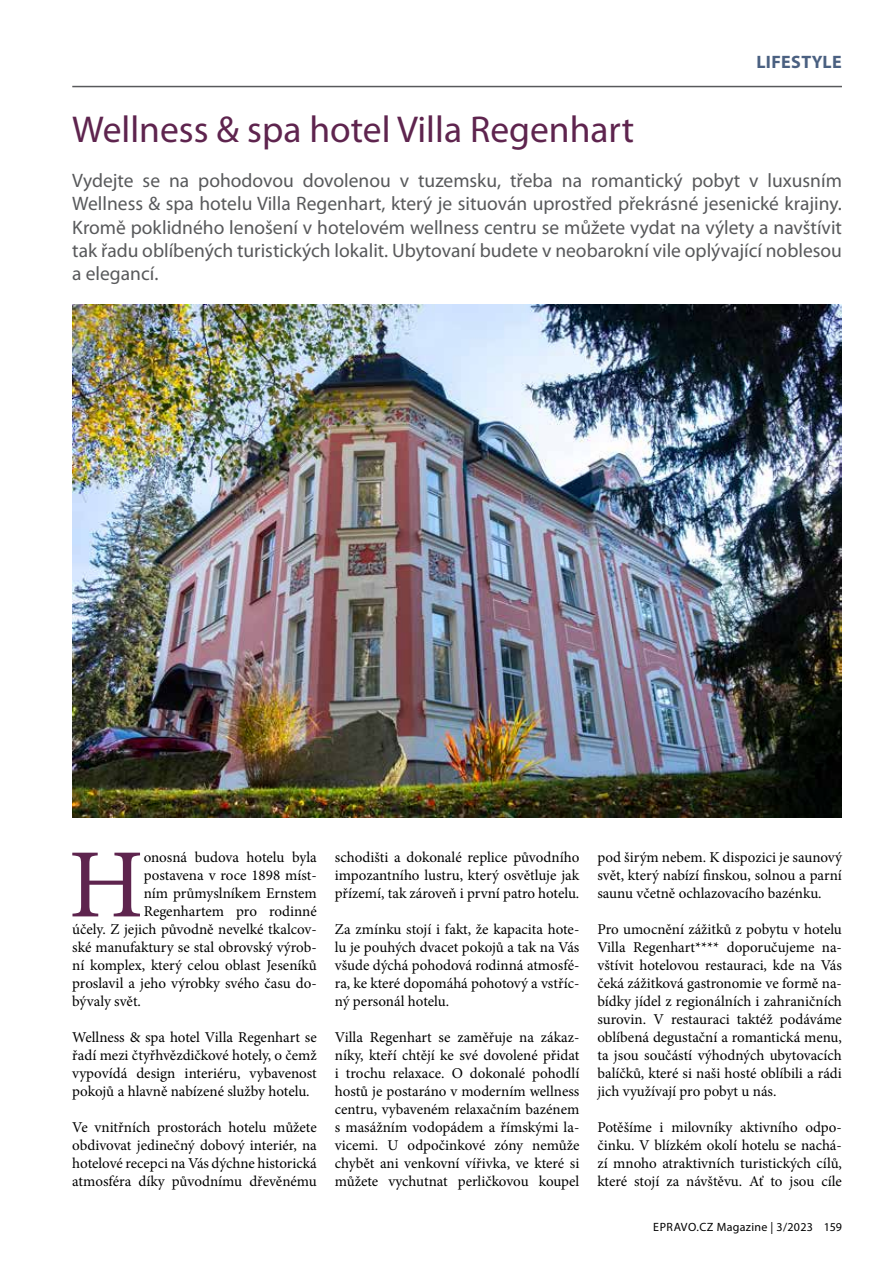
<style>
.page{position:relative;width:893px;height:1263px;background:#fff}
.page>*{position:absolute;margin:0;border:0;box-sizing:border-box;transform-origin:0 0}
.t1{font:98.1px "Minion Pro";color:#5e244e}
.t2{font:37.5px "Myriad Pro";color:#5e244e}
.t3{font:19.5px/23.4px "Myriad Pro";color:#58595b;text-align:justify}
.t4{font:700 18px "Myriad Pro";letter-spacing:.02em;color:#4a6081}
.t5{font:15px/18px "Minion Pro";letter-spacing:-.005em;color:#000;text-align:justify}
.t6{font:12px "Myriad Pro";letter-spacing:.025em;color:#000}
</style>
<div class="page">
<img style="left:72px;top:304px;width:770px;height:513px">
<hr style="left:72px;top:86px;width:770px;height:1px;background:#58595b">
<p class="t4" style="left:756px;top:52px;width:87px">LIFESTYLE</p>
<h2 class="t2" style="left:72px;top:107px;width:563px">Wellness &amp; spa hotel Villa Regenhart</h2>
<p class="t3" style="left:72px;top:168px;width:771px">Vydejte se na pohodovou dovolenou v tuzemsku, třeba na romantický pobyt v luxusním Wellness &amp; spa hotelu Villa Regenhart, který je situován uprostřed překrásné jesenické krajiny.<br>Kromě poklidného lenošení v hotelovém wellness centru se můžete vydat na výlety a navštívit tak řadu oblíbených turistických lokalit. Ubytovaní budete v neobarokní vile oplývající noblesou a elegancí.</p>
<h1 class="t1" style="left:69px;top:819px;width:77px">H</h1>
<p class="t5" style="left:144px;top:849px;width:175px">onosná budova hotelu byla</p>
<p class="t5" style="left:144px;top:867px;width:175px">postavena v roce 1898 míst-</p>
<p class="t5" style="left:144px;top:885px;width:175px">ním průmyslníkem Ernstem</p>
<p class="t5" style="left:144px;top:903px;width:175px">Regenhartem pro rodinné</p>
<p class="t5" style="left:72px;top:921px;width:246px">účely. Z jejich původně nevelké tkalcov-</p>
<p class="t5" style="left:72px;top:939px;width:246px">ské manufaktury se stal obrovský výrob-</p>
<p class="t5" style="left:72px;top:957px;width:246px">ní komplex, který celou oblast Jeseníků</p>
<p class="t5" style="left:72px;top:975px;width:246px">proslavil a jeho výrobky svého času do-</p>
<p class="t5" style="left:72px;top:993px;width:70px">bývaly svět.</p>
<p class="t5" style="left:72px;top:1029px;width:246px">Wellness &amp; spa hotel Villa Regenhart se řadí mezi čtyřhvězdičkové hotely, o čemž vypovídá design interiéru, vybavenost pokojů a hlavně nabízené služby hotelu.</p>
<p class="t5" style="left:72px;top:1119px;width:246px">Ve vnitřních prostorách hotelu můžete obdivovat jedinečný dobový interiér, na hotelové recepci na Vás dýchne historická atmosféra díky původnímu dřevěnému</p>
<p class="t5" style="left:335px;top:849px;width:246px">schodišti a dokonalé replice původního impozantního lustru, který osvětluje jak přízemí, tak zároveň i první patro hotelu.</p>
<p class="t5" style="left:335px;top:921px;width:246px">Za zmínku stojí i fakt, že kapacita hote&shy;lu je pouhých dvacet pokojů a tak na Vás všude dýchá pohodová rodinná atmosfé&shy;ra, ke které dopomáhá pohotový a vstříc&shy;ný personál hotelu.</p>
<p class="t5" style="left:335px;top:1029px;width:246px">Villa Regenhart se zaměřuje na zákaz&shy;níky, kteří chtějí ke své dovolené přidat i trochu relaxace. O dokonalé pohodlí hostů je postaráno v moderním wellness centru, vybaveném relaxačním bazénem s masážním vodopádem a římskými la&shy;vicemi. U odpočinkové zóny nemůže chybět ani venkovní vířivka, ve které si můžete vychutnat perličkovou koupel</p>
<p class="t5" style="left:597px;top:849px;width:246px">pod širým nebem. K dispozici je saunový svět, který nabízí finskou, solnou a parní saunu včetně ochlazovacího bazénku.</p>
<p class="t5" style="left:597px;top:921px;width:246px">Pro umocnění zážitků z pobytu v hotelu Villa Regenhart**** doporučujeme na&shy;vštívit hotelovou restauraci, kde na Vás čeká zážitková gastronomie ve formě na&shy;bídky jídel z regionálních i zahraničních surovin. V restauraci taktéž podáváme oblíbená degustační a romantická menu, ta jsou součástí výhodných ubytovacích balíčků, které si naši hosté oblíbili a rádi jich využívají pro pobyt u nás.</p>
<p class="t5" style="left:597px;top:1119px;width:246px">Potěšíme i milovníky aktivního odpo&shy;činku. V blízkém okolí hotelu se nachá&shy;zí mnoho atraktivních turistických cílů, které stojí za návštěvu. Ať to jsou cíle</p>
<p class="t6" style="left:653px;top:1219px;width:190px">EPRAVO.CZ Magazine | 3/2023 159</p>
</div>
